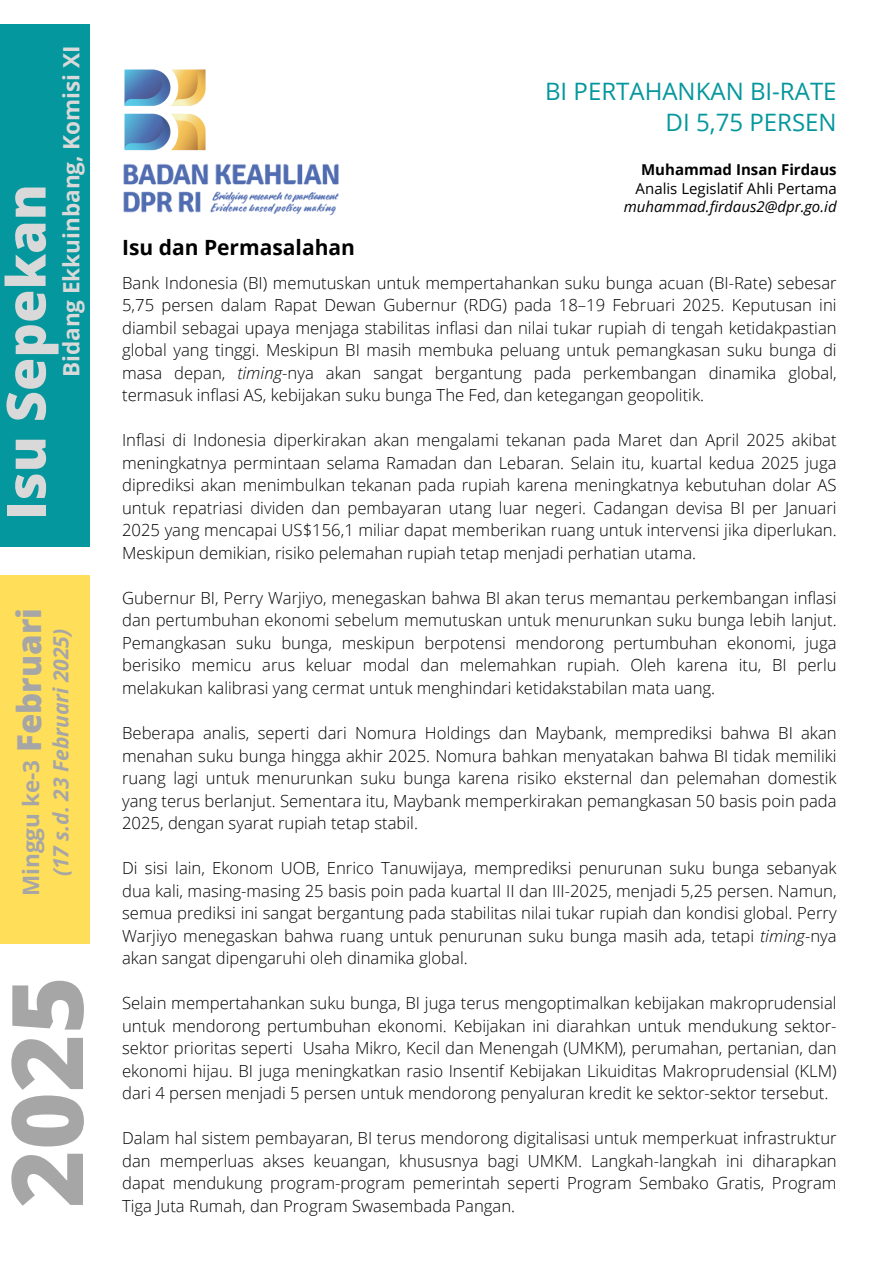
<style>
.page{position:relative;width:894px;height:1264px;background:#fff}
.page>*{position:absolute;margin:0;border:0;box-sizing:border-box;transform-origin:0 0}
.t1{font:800 98.85px "Open Sans";color:#a6a6a6}
.t2{font:800 54px "Open Sans";color:#d9d9d9}
.t3{font:800 33px "Open Sans";color:#a6a6a6}
.t4{font:24px/30.3px "Open Sans";color:#04979d;text-align:right}
.t5{font:700 22.5px "Open Sans";color:#d9d9d9}
.t6{font:700 22.5px "Open Sans";color:#a6a6a6}
.t7{font:italic 700 21px "Open Sans";color:#a6a6a6}
.t8{font:700 21px "Open Sans";color:#000}
.t9{font:300 16.65px/22.5px "Open Sans";color:#000;text-align:justify}
.t10{font:15px "Open Sans";color:#000}
.t11{font:italic 15px "Open Sans";color:#000}
.t12{font:700 15px "Open Sans";color:#000}
.s1{font-style:italic}
</style>
<div class="page">
<div style="left:0;top:25px;width:89px;height:522px;background:#04979d"></div>
<div style="left:0;top:575px;width:89px;height:368px;background:#ffde59"></div>
<img style="left:124px;top:69px;width:82px;height:82px">
<img style="left:123px;top:163px;width:216px;height:53px">
<p class="t5" style="left:55px;top:377px;width:333px;rotate:-90deg">Bidang Ekkuinbang, Komisi XI</p>
<p class="t2" style="left:-12px;top:520px;width:337px;rotate:-90deg">Isu Sepekan</p>
<p class="t3" style="left:6px;top:752px;width:145px;rotate:-90deg">Februari</p>
<p class="t6" style="left:15px;top:896px;width:138px;rotate:-90deg">Minggu ke-3</p>
<p class="t7" style="left:46px;top:876px;width:250px;rotate:-90deg">(17 s.d. 23 Februari 2025)</p>
<h4 class="t1" style="left:-23px;top:1207px;width:233px;rotate:-90deg">2025</h4>
<p class="t8" style="left:122px;top:232px;width:234px">Isu dan Permasalahan</p>
<h6 class="t4" style="left:545px;top:76px;width:293px">BI PERTAHANKAN BI-RATE<br>DI 5,75 PERSEN</h6>
<p class="t12" style="left:641px;top:159px;width:197px">Muhammad Insan Firdaus</p>
<p class="t10" style="left:635px;top:177px;width:202px">Analis Legislatif Ahli Pertama</p>
<p class="t11" style="left:623px;top:195px;width:214px">muhammad.firdaus2@dpr.go.id</p>
<h2 class="t9" style="left:122px;top:271px;width:715px">Bank Indonesia (BI) memutuskan untuk mempertahankan suku bunga acuan (BI-Rate) sebesar 5,75 persen dalam Rapat Dewan Gubernur (RDG) pada 18–19 Februari 2025. Keputusan ini diambil sebagai upaya menjaga stabilitas inflasi dan nilai tukar rupiah di tengah ketidakpastian global yang tinggi. Meskipun BI masih membuka peluang untuk pemangkasan suku bunga di masa depan, <span class="s1">timing</span>-nya akan sangat bergantung pada perkembangan dinamika global, termasuk inflasi AS, kebijakan suku bunga The Fed, dan ketegangan geopolitik.</h2>
<h5 class="t9" style="left:122px;top:428px;width:715px">Inflasi di Indonesia diperkirakan akan mengalami tekanan pada Maret dan April 2025 akibat meningkatnya permintaan selama Ramadan dan Lebaran. Selain itu, kuartal kedua 2025 juga diprediksi akan menimbulkan tekanan pada rupiah karena meningkatnya kebutuhan dolar AS untuk repatriasi dividen dan pembayaran utang luar negeri. Cadangan devisa BI per Januari 2025 yang mencapai US$156,1 miliar dapat memberikan ruang untuk intervensi jika diperlukan.<br>Meskipun demikian, risiko pelemahan rupiah tetap menjadi perhatian utama.</h5>
<h3 class="t9" style="left:122px;top:586px;width:715px">Gubernur BI, Perry Warjiyo, menegaskan bahwa BI akan terus memantau perkembangan inflasi dan pertumbuhan ekonomi sebelum memutuskan untuk menurunkan suku bunga lebih lanjut.<br>Pemangkasan suku bunga, meskipun berpotensi mendorong pertumbuhan ekonomi, juga berisiko memicu arus keluar modal dan melemahkan rupiah. Oleh karena itu, BI perlu melakukan kalibrasi yang cermat untuk menghindari ketidakstabilan mata uang.</h3>
<h6 class="t9" style="left:122px;top:721px;width:715px">Beberapa analis, seperti dari Nomura Holdings dan Maybank, memprediksi bahwa BI akan menahan suku bunga hingga akhir 2025. Nomura bahkan menyatakan bahwa BI tidak memiliki ruang lagi untuk menurunkan suku bunga karena risiko eksternal dan pelemahan domestik yang terus berlanjut. Sementara itu, Maybank memperkirakan pemangkasan 50 basis poin pada 2025, dengan syarat rupiah tetap stabil.</h6>
<h5 class="t9" style="left:122px;top:856px;width:715px">Di sisi lain, Ekonom UOB, Enrico Tanuwijaya, memprediksi penurunan suku bunga sebanyak dua kali, masing-masing 25 basis poin pada kuartal II dan III-2025, menjadi 5,25 persen. Namun, semua prediksi ini sangat bergantung pada stabilitas nilai tukar rupiah dan kondisi global. Perry Warjiyo menegaskan bahwa ruang untuk penurunan suku bunga masih ada, tetapi <span class="s1">timing</span>-nya akan sangat dipengaruhi oleh dinamika global.</h5>
<h1 class="t9" style="left:122px;top:991px;width:715px">Selain mempertahankan suku bunga, BI juga terus mengoptimalkan kebijakan makroprudensial untuk mendorong pertumbuhan ekonomi. Kebijakan ini diarahkan untuk mendukung sektor&shy;sektor prioritas seperti Usaha Mikro, Kecil dan Menengah (UMKM), perumahan, pertanian, dan ekonomi hijau. BI juga meningkatkan rasio Insentif Kebijakan Likuiditas Makroprudensial (KLM) dari 4 persen menjadi 5 persen untuk mendorong penyaluran kredit ke sektor-sektor tersebut.</h1>
<p class="t9" style="left:122px;top:1126px;width:715px">Dalam hal sistem pembayaran, BI terus mendorong digitalisasi untuk memperkuat infrastruktur dan memperluas akses keuangan, khususnya bagi UMKM. Langkah-langkah ini diharapkan dapat mendukung program-program pemerintah seperti Program Sembako Gratis, Program</p>
<p class="t9" style="left:122px;top:1193px;width:394px">Tiga Juta Rumah, dan Program Swasembada Pangan.</p>
</div>
